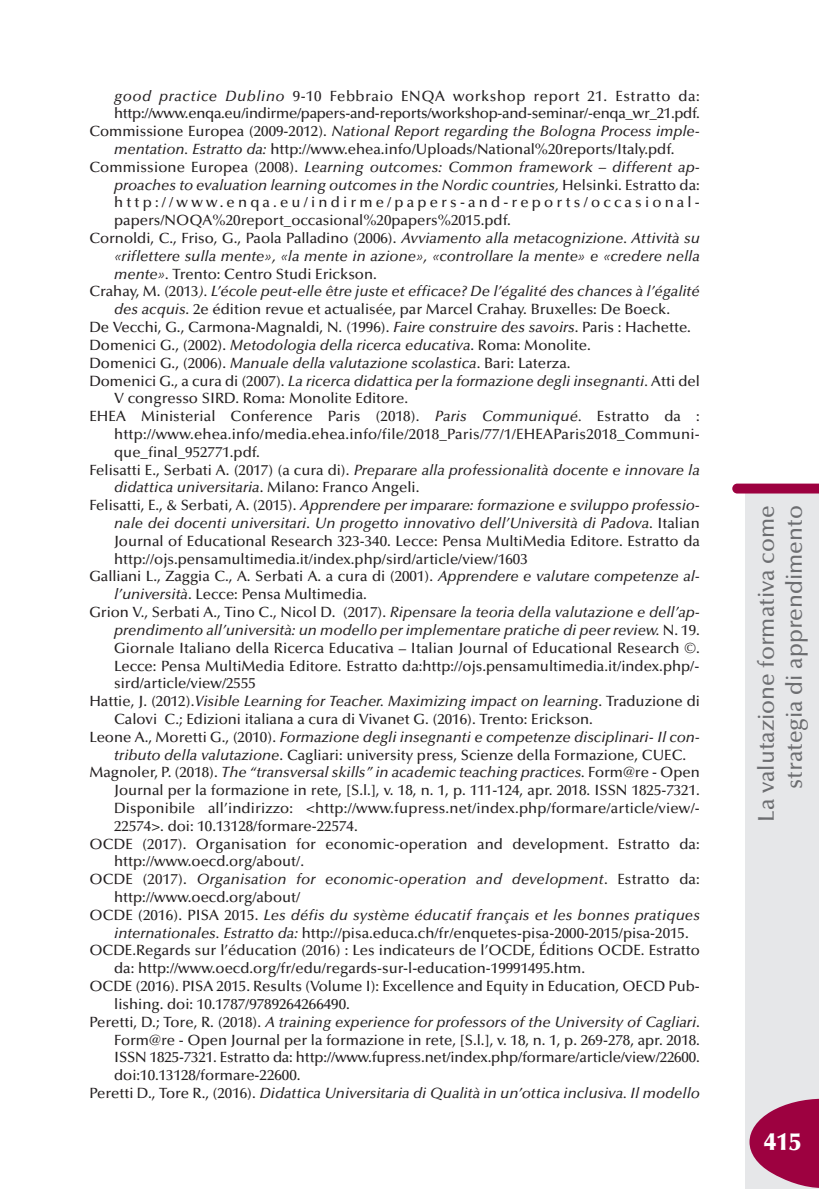
<style>
.page{position:relative;width:819px;height:1191px;background:#fff}
.page>*{position:absolute;margin:0;border:0;box-sizing:border-box;transform-origin:0 0}
.t1{font:900 24.5px "Optima";color:#fff}
.t2{font:500 22.75px/28px "Optima";color:#6c6d70;text-align:right}
.t3{font:500 14.88px "Optima";color:#231f20}
.t4{font:italic 500 14.88px "Optima";color:#231f20}
.t5{font:500 14.88px "Optima";letter-spacing:-.02em;color:#231f20}
.t6{font:500 14.88px "Optima";letter-spacing:.035em;color:#231f20}
.t7{font:500 14.88px "Optima";letter-spacing:.215em;color:#231f20}
.s1{font-style:italic}
.s2{font-style:normal}
</style>
<div class="page">
<div style="left:745px;top:491px;width:74px;height:697px;background:#e6e7e9"></div>
<svg style="left:732px;top:483px;width:87px;height:10px"></svg>
<svg style="left:749px;top:1098px;width:70px;height:90px"></svg>
<p class="t6" style="left:114px;top:90px;width:587px"><span class="s1">good practice Dublino</span> 9-10 Febbraio ENQA workshop report 21. Estratto da:</p>
<p class="t5" style="left:114px;top:107px;width:587px">http://www.enqa.eu/indirme/papers-and-reports/workshop-and-seminar/-enqa_wr_21.pdf.</p>
<p class="t4" style="left:89px;top:125px;width:612px"><span class="s2">Commissione Europea (2009-2012).</span> National Report regarding the Bologna Process imple-</p>
<p class="t3" style="left:114px;top:143px;width:561px"><span class="s1">mentation. Estratto da:</span> http://www.ehea.info/Uploads/National%20reports/Italy.pdf.</p>
<p class="t4" style="left:89px;top:161px;width:612px"><span class="s2">Commissione Europea (2008).</span> Learning outcomes: Common framework – different ap-</p>
<p class="t4" style="left:114px;top:179px;width:587px">proaches to evaluation learning outcomes in the Nordic countries, <span class="s2">Helsinki. Estratto da:</span></p>
<p class="t7" style="left:114px;top:196px;width:587px">http://www.enqa.eu/indirme/papers-and-reports/occasional-</p>
<p class="t3" style="left:114px;top:214px;width:398px">papers/NOQA%20report_occasional%20papers%2015.pdf.</p>
<p class="t3" style="left:89px;top:232px;width:612px">Cornoldi, C., Friso, G., Paola Palladino (2006). <span class="s1">Avviamento alla metacognizione. Attività su</span></p>
<p class="t4" style="left:114px;top:250px;width:587px">«riflettere sulla mente», «la mente in azione», «controllare la mente» e «credere nella</p>
<p class="t3" style="left:114px;top:268px;width:264px"><span class="s1">mente».</span> Trento: Centro Studi Erickson.</p>
<p class="t4" style="left:89px;top:285px;width:612px"><span class="s2">Crahay, M. (2013</span>). L’école peut-elle être juste et efficace? De l’égalité des chances à l’égalité</p>
<p class="t3" style="left:114px;top:303px;width:557px"><span class="s1">des acquis</span>. 2e édition revue et actualisée, par Marcel Crahay. Bruxelles: De Boeck.</p>
<p class="t3" style="left:89px;top:321px;width:603px">De Vecchi, G., Carmona-Magnaldi, N. (1996). <span class="s1">Faire construire des savoirs</span>. Paris : Hachette.</p>
<p class="t3" style="left:89px;top:339px;width:503px">Domenici G., (2002). <span class="s1">Metodologia della ricerca educativa</span>. Roma: Monolite.</p>
<p class="t4" style="left:89px;top:357px;width:482px"><span class="s2">Domenici G., (2006).</span> Manuale della valutazione scolastica<span class="s2">. Bari: Laterza.</span></p>
<p class="t4" style="left:89px;top:375px;width:612px"><span class="s2">Domenici G., a cura di (2007).</span> La ricerca didattica per la formazione degli insegnanti. <span class="s2">Atti del</span></p>
<p class="t3" style="left:114px;top:392px;width:295px">V congresso SIRD. Roma: Monolite Editore.</p>
<p class="t3" style="left:89px;top:410px;width:612px">EHEA Ministerial Conference Paris (2018). <span class="s1">Paris Communiqué.</span> Estratto da :</p>
<p class="t3" style="left:114px;top:428px;width:587px">http://www.ehea.info/media.ehea.info/file/2018_Paris/77/1/EHEAParis2018_Communi-</p>
<p class="t3" style="left:114px;top:446px;width:147px">que_final_952771.pdf.</p>
<p class="t4" style="left:89px;top:464px;width:612px"><span class="s2">Felisatti E., Serbati A. (2017) (a cura di).</span> Preparare alla professionalità docente e innovare la</p>
<p class="t4" style="left:114px;top:481px;width:307px">didattica universitaria<span class="s2">. Milano: Franco Angeli.</span></p>
<p class="t4" style="left:89px;top:499px;width:612px"><span class="s2">Felisatti, E., &amp; Serbati, A. (2015).</span> Apprendere per imparare: formazione e sviluppo professio-</p>
<p class="t4" style="left:114px;top:517px;width:587px">nale dei docenti universitari. Un progetto innovativo dell’Università di Padova<span class="s2">. Italian</span></p>
<p class="t3" style="left:114px;top:535px;width:587px">Journal of Educational Research 323-340. Lecce: Pensa MultiMedia Editore. Estratto da</p>
<p class="t3" style="left:114px;top:553px;width:415px">http://ojs.pensamultimedia.it/index.php/sird/article/view/1603</p>
<p class="t3" style="left:89px;top:570px;width:612px">Galliani L., Zaggia C., A. Serbati A. a cura di (2001). <span class="s1">Apprendere e valutare competenze al-</span></p>
<p class="t3" style="left:114px;top:588px;width:254px"><span class="s1">l’università</span>. Lecce: Pensa Multimedia.</p>
<p class="t4" style="left:89px;top:606px;width:612px"><span class="s2">Grion V., Serbati A., Tino C., Nicol D. (2017).</span> Ripensare la teoria della valutazione e dell’ap-</p>
<p class="t4" style="left:114px;top:624px;width:587px">prendimento all’università: un modello per implementare pratiche di peer review. <span class="s2">N. 19.</span></p>
<p class="t3" style="left:114px;top:642px;width:587px">Giornale Italiano della Ricerca Educativa – Italian Journal of Educational Research ©.</p>
<p class="t3" style="left:114px;top:659px;width:586px">Lecce: Pensa MultiMedia Editore. Estratto da:http://ojs.pensamultimedia.it/index.php/ -</p>
<p class="t3" style="left:114px;top:677px;width:143px">sird/article/view/2555</p>
<p class="t4" style="left:89px;top:695px;width:612px"><span class="s2">Hattie, J. (2012).</span>Visible Learning for Teacher. Maximizing impact on learning<span class="s2">. Traduzione di</span></p>
<p class="t3" style="left:114px;top:713px;width:480px">Calovi C.; Edizioni italiana a cura di Vivanet G. (2016). Trento: Erickson.</p>
<p class="t4" style="left:89px;top:731px;width:612px"><span class="s2">Leone A., Moretti G., (2010).</span> Formazione degli insegnanti e competenze disciplinari- Il con-</p>
<p class="t3" style="left:114px;top:748px;width:573px"><span class="s1">tributo della valutazione</span>. Cagliari: university press, Scienze della Formazione, CUEC.</p>
<p class="t4" style="left:89px;top:766px;width:612px"><span class="s2">Magnoler, P. (2018).</span> The “transversal skills” in academic teaching practices. <span class="s2">Form@re - Open</span></p>
<p class="t3" style="left:114px;top:784px;width:587px">Journal per la formazione in rete, [S.l.], v. 18, n. 1, p. 111-124, apr. 2018. ISSN 1825-7321.</p>
<p class="t3" style="left:114px;top:802px;width:587px">Disponibile all’indirizzo: &lt;http://www.fupress.net/index.php/formare/article/view/ -</p>
<p class="t3" style="left:114px;top:820px;width:245px">22574&gt;. doi: 10.13128/formare-22574.</p>
<p class="t3" style="left:89px;top:837px;width:612px">OCDE (2017). Organisation for economic-operation and development. Estratto da:</p>
<p class="t3" style="left:114px;top:855px;width:191px">http://www.oecd.org/about/.</p>
<p class="t4" style="left:89px;top:873px;width:612px"><span class="s2">OCDE (2017).</span> Organisation for economic-operation and development<span class="s2">. Estratto da:</span></p>
<p class="t3" style="left:114px;top:891px;width:187px">http://www.oecd.org/about/</p>
<p class="t4" style="left:89px;top:909px;width:612px"><span class="s2">OCDE (2016). PISA 2015.</span> Les défis du système éducatif français et les bonnes pratiques</p>
<p class="t3" style="left:114px;top:927px;width:576px"><span class="s1">internationales. Estratto da:</span> http://pisa.educa.ch/fr/enquetes-pisa-2000-2015/pisa-2015.</p>
<p class="t3" style="left:89px;top:944px;width:612px">OCDE.Regards sur l’éducation (2016) : Les indicateurs de l’OCDE, Éditions OCDE. Estratto</p>
<p class="t3" style="left:114px;top:962px;width:472px">da: http://www.oecd.org/fr/edu/regards-sur-l-education-19991495.htm.</p>
<p class="t3" style="left:89px;top:980px;width:612px">OCDE (2016). PISA 2015. Results (Volume I): Excellence and Equity in Education, OECD Pub-</p>
<p class="t3" style="left:114px;top:998px;width:237px">lishing. doi: 10.1787/9789264266490.</p>
<p class="t4" style="left:89px;top:1015px;width:612px"><span class="s2">Peretti, D.; Tore, R. (2018).</span> A training experience for professors of the University of Cagliari<span class="s2">.</span></p>
<p class="t3" style="left:114px;top:1033px;width:587px">Form@re - Open Journal per la formazione in rete, [S.l.], v. 18, n. 1, p. 269-278, apr. 2018.</p>
<p class="t3" style="left:114px;top:1051px;width:587px">ISSN 1825-7321. Estratto da: http://www.fupress.net/index.php/formare/article/view/22600.</p>
<p class="t3" style="left:114px;top:1069px;width:188px">doi:10.13128/formare-22600.</p>
<p class="t4" style="left:89px;top:1087px;width:612px"><span class="s2">Peretti D., Tore R., (2016).</span> Didattica Universitaria di Qualità in un’ottica inclusiva. Il modello</p>
<h2 class="t2" style="left:754px;top:821px;width:318px;rotate:-90deg">La valutazione formativa come strategia di apprendimento</h2>
<h1 class="t1" style="left:764px;top:1131px;width:38px">415</h1>
</div>
